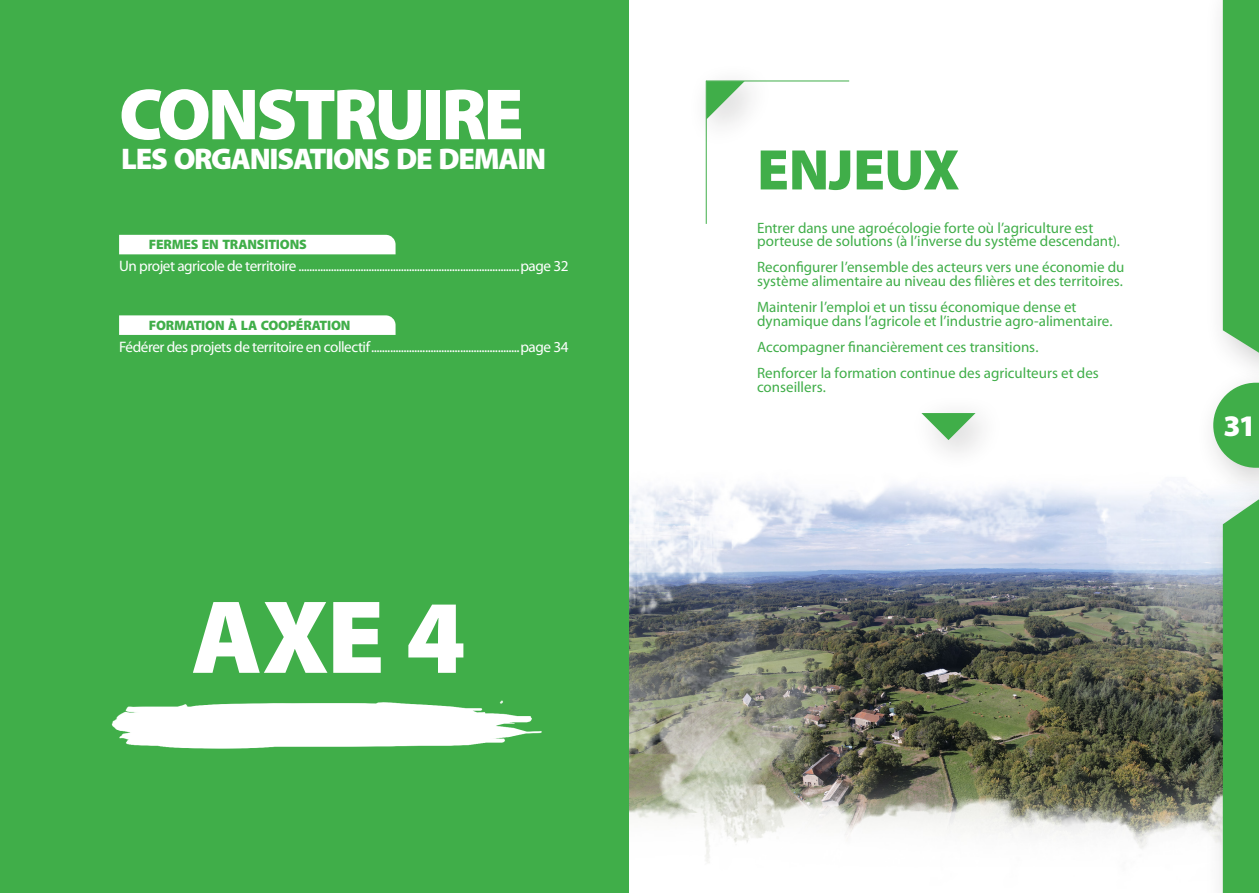
<style>
.page{position:relative;width:1259px;height:893px;background:#fff}
.page>*{position:absolute;margin:0;border:0;box-sizing:border-box;transform-origin:0 0}
.t1{font:900 105px "Myriad Pro";color:#fff}
.t2{font:900 73.2px "Myriad Pro";letter-spacing:-.045em;color:#fff}
.titre_enjeux_axe_04{font:900 57.75px "Myriad Pro";letter-spacing:-.01em;color:#40ae49}
.t3{font:900 30px "Myriad Pro";letter-spacing:-.045em;color:#fff}
.t4{font:900 30px "Myriad Pro";color:#fff}
.t5{font:15.15px "Myriad Pro";letter-spacing:-.03em;color:#fff}
.t6{font:15px/13.5px "Myriad Pro";color:#40ae49}
.t7{font:900 13.65px "Myriad Pro";letter-spacing:-.015em;color:#40ae49}
</style>
<div class="page">
<img style="left:629px;top:485px;width:574px;height:378px">
<div style="left:1203px;top:0;width:56px;height:394px;background:#fbfbfb"></div>
<svg style="left:1222px;top:0;width:37px;height:361px"></svg>
<div style="left:1203px;top:475px;width:56px;height:418px;background:#231f20;opacity:.25"></div>
<div style="left:1222px;top:504px;width:37px;height:389px;background:#40ae49"></div>
<div style="left:0;top:0;width:629px;height:893px;background:#40ae49"></div>
<div style="left:1194px;top:365px;width:65px;height:139px;background:#231f20;opacity:.25"></div>
<svg style="left:1213px;top:383px;width:46px;height:85px"></svg>
<img style="left:111px;top:700px;width:431px;height:49px">
<div style="left:119px;top:235px;width:276px;height:19px;background:#fff"></div>
<svg style="left:119px;top:315px;width:276px;height:20px"></svg>
<hr style="left:706px;top:81px;width:1px;height:143px;background:#40ae49">
<hr style="left:706px;top:81px;width:143px;height:1px;background:#40ae49">
<div style="left:687px;top:62px;width:90px;height:90px;background:#fefefe"></div>
<svg style="left:706px;top:81px;width:38px;height:38px"></svg>
<svg style="left:921px;top:413px;width:54px;height:27px"></svg>
<p class="t2" style="left:119px;top:73px;width:406px">CONSTRUIRE</p>
<p class="t3" style="left:121px;top:142px;width:427px">LES ORGANISATIONS DE DEMAIN</p>
<p class="t7" style="left:149px;top:237px;width:159px">FERMES EN TRANSITIONS</p>
<p class="t5" style="left:119px;top:257px;width:451px">Un projet agricole de territoire ..................................................................................page 32</p>
<p class="t7" style="left:149px;top:318px;width:203px">FORMATION À LA COOPÉRATION</p>
<p class="t5" style="left:119px;top:337px;width:451px">Fédérer des projets de territoire en collectif.......................................................page 34</p>
<h1 class="t1" style="left:191px;top:578px;width:276px">AXE 4</h1>
<p class="titre_enjeux_axe_04" style="left:757px;top:137px;width:204px">ENJEUX</p>
<p class="t6" style="left:757px;top:221px;width:364px">Entrer dans une agroécologie forte où l’agriculture est porteuse de solutions (à l’inverse du système descendant).</p>
<p class="t6" style="left:757px;top:260px;width:369px">Reconfigurer l’ensemble des acteurs vers une économie du système alimentaire au niveau des filières et des territoires.</p>
<p class="t6" style="left:757px;top:300px;width:357px">Maintenir l’emploi et un tissu économique dense et dynamique dans l’agricole et l’industrie agro-alimentaire.</p>
<p class="t6" style="left:757px;top:340px;width:283px">Accompagner financièrement ces transitions.</p>
<p class="t6" style="left:757px;top:366px;width:343px">Renforcer la formation continue des agriculteurs et des conseillers.</p>
<h3 class="t4" style="left:1223px;top:409px;width:34px">31</h3>
</div>
